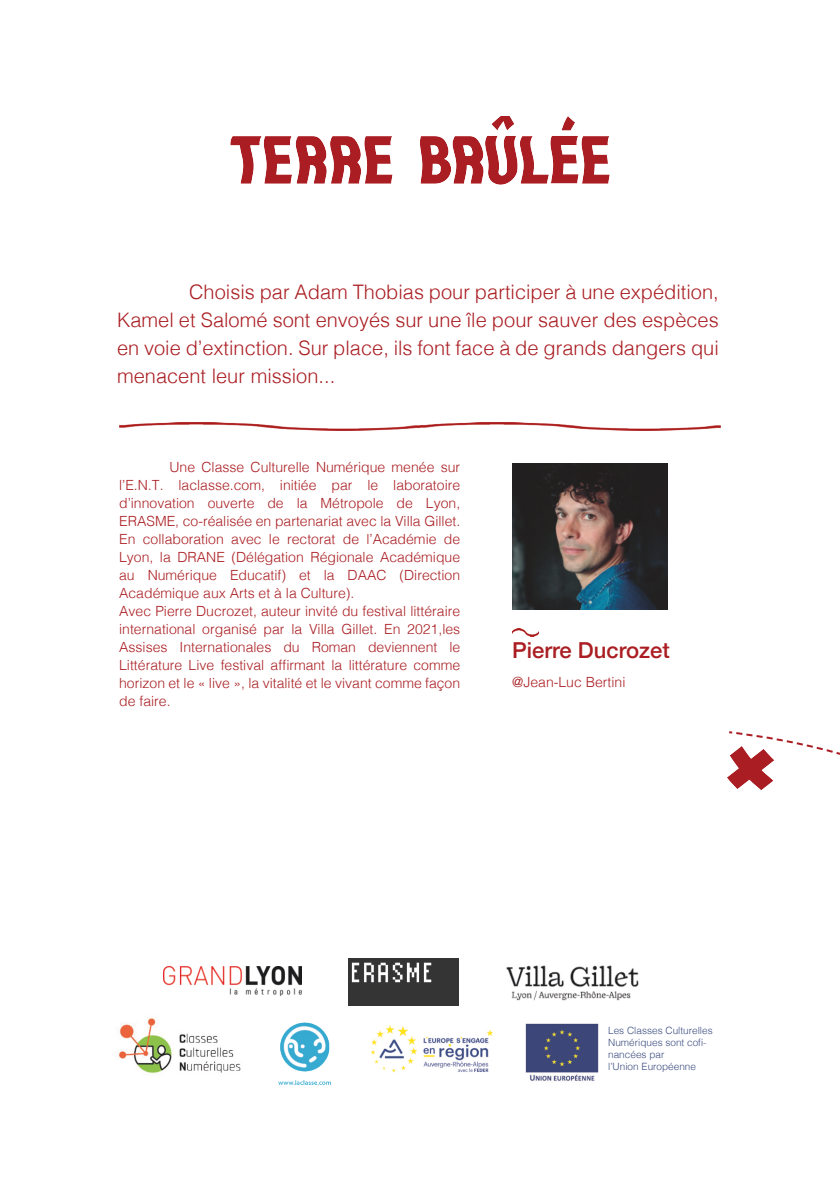
<style>
.page{position:relative;width:840px;height:1191px;background:#fff}
.page>*{position:absolute;margin:0;border:0;box-sizing:border-box;transform-origin:0 0}
.t1{font:68px "Overwave";letter-spacing:-.07em;color:#aa1e23}
.t2{font:500 22px "Helvetica Neue";color:#aa1e23}
.t3{font:300 20px/28px "Helvetica";color:#aa1e23;text-align:justify}
.t4{font:300 14px/18px "Helvetica";color:#aa1e23}
.t5{font:300 10px/12px "Helvetica";color:rgb(36 55 113/.9)}
</style>
<div class="page">
<img style="left:512px;top:628px;width:26px;height:8px">
<img style="left:512px;top:463px;width:155px;height:146px">
<img style="left:119px;top:422px;width:601px;height:8px">
<img style="left:279px;top:1022px;width:51px;height:63px">
<img style="left:525px;top:1023px;width:74px;height:58px">
<img style="left:163px;top:967px;width:138px;height:28px">
<img style="left:371px;top:1025px;width:121px;height:47px">
<img style="left:118px;top:1017px;width:123px;height:57px">
<img style="left:349px;top:958px;width:109px;height:47px">
<img style="left:506px;top:965px;width:133px;height:36px">
<svg style="left:729px;top:731px;width:110px;height:24px"></svg>
<h1 class="t1" style="left:227px;top:112px;width:387px">TERRE BRÛLÉE</h1>
<h3 class="t3" style="left:117px;top:281px;width:603px;text-indent:72px">Choisis par Adam Thobias pour participer à une expédition, Kamel et Salomé sont envoyés sur une île pour sauver des espèces en voie d’extinction. Sur place, ils font face à de grands dangers qui menacent leur mission...</h3>
<p class="t4" style="left:119px;top:460px;width:342px;text-indent:50px">Une Classe Culturelle Numérique menée sur l’E.N.T. laclasse.com, initiée par le laboratoire d’innovation ouverte de la Métropole de Lyon, ERASME, co-réalisée en partenariat avec la Villa Gillet.<br>En collaboration avec le rectorat de l’Académie de Lyon, la DRANE (Délégation Régionale Académique au Numérique Educatif) et la DAAC (Direction Académique aux Arts et à la Culture).<br>Avec Pierre Ducrozet, auteur invité du festival littéraire international organisé par la Villa Gillet. En 2021,les Assises Internationales du Roman deviennent le Littérature Live festival affirmant la littérature comme horizon et le « live », la vitalité et le vivant comme façon de faire.</p>
<h2 class="t2" style="left:512px;top:636px;width:159px">Pierre Ducrozet</h2>
<p class="t4" style="left:512px;top:675px;width:115px">@Jean-Luc Bertini</p>
<p class="t5" style="left:607px;top:1025px;width:106px">Les Classes Culturelles<br>Numériques sont cofi‐ nancées par<br>l’Union Européenne</p>
</div>
